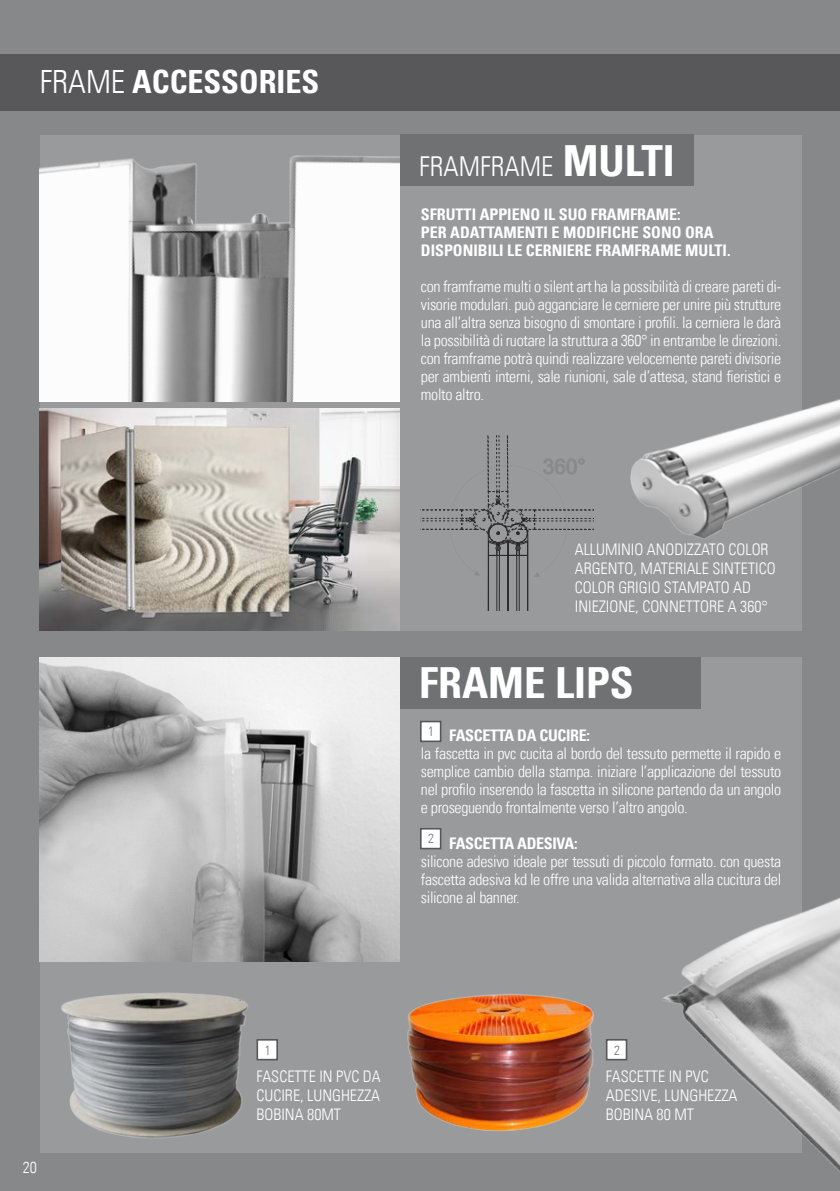
<style>
.page{position:relative;width:840px;height:1191px;background:#fff}
.page>*{position:absolute;margin:0;border:0;box-sizing:border-box;transform-origin:0 0}
.t1{font:700 condensed 42.8px "Univers LT";color:#fff}
.t2{font:700 condensed 32px "Univers LT";color:#fff}
.t3{font:300 condensed 27.4px "Univers LT";letter-spacing:.495em;color:#fff}
.t4{font:300 condensed 16px/18px "Univers LT";letter-spacing:-.02em;color:#fff;text-align:justify}
.t5{font:700 condensed 16px/18px "Univers LT";color:#fff}
.t6{font:300 condensed 16px/19.2px "Univers LT";color:#fff}
.t7{font:700 condensed 16px "Univers LT";letter-spacing:-.02em;color:#fff}
.t8{font:300 condensed 13.2px "Univers LT";color:#707172}
.s1{font-weight:300}
.s2{font-weight:700;font-size:42.8px}
</style>
<div class="page">
<div style="left:0;top:0;width:839px;height:1191px;background:#87888a"></div>
<div style="left:0;top:54px;width:839px;height:57px;background:#58585a"></div>
<div style="left:40px;top:135px;width:761px;height:495px;background:#999a9c"></div>
<div style="left:40px;top:657px;width:761px;height:495px;background:#999a9c"></div>
<div style="left:399px;top:135px;width:293px;height:51px;background:#707172"></div>
<div style="left:399px;top:657px;width:301px;height:51px;background:#707172"></div>
<img style="left:40px;top:155px;width:359px;height:246px">
<img style="left:40px;top:408px;width:359px;height:222px">
<img style="left:61px;top:992px;width:210px;height:146px">
<img style="left:407px;top:994px;width:187px;height:137px">
<img style="left:630px;top:365px;width:209px;height:190px">
<hr style="left:488px;top:555px;width:1px;height:56px;background:#2b2929">
<hr style="left:487px;top:555px;width:1px;height:56px;background:#2b2929">
<hr style="left:496px;top:555px;width:1px;height:56px;background:#2b2929">
<hr style="left:498px;top:555px;width:1px;height:56px;background:#2b2929">
<hr style="left:527px;top:555px;width:1px;height:56px;background:#2b2929">
<hr style="left:507px;top:555px;width:1px;height:56px;background:#2b2929">
<hr style="left:518px;top:555px;width:1px;height:56px;background:#2b2929">
<hr style="left:516px;top:555px;width:1px;height:56px;background:#2b2929">
<svg style="left:420px;top:436px;width:173px;height:141px"></svg>
<img style="left:596px;top:799px;width:243px;height:372px">
<img style="left:40px;top:657px;width:359px;height:305px">
<div style="left:420px;top:720px;width:21px;height:22px;background:#fff;border:2px solid #58585a"></div>
<div style="left:256px;top:1039px;width:22px;height:21px;background:#fff;border:2px solid #58585a"></div>
<div style="left:605px;top:1039px;width:22px;height:21px;background:#fff;border:2px solid #58585a"></div>
<div style="left:420px;top:828px;width:21px;height:21px;background:#fff;border:2px solid #58585a"></div>
<h2 class="t2" style="left:40px;top:62px;width:281px"><span class="s1">frame</span> ACCESSORIES</h2>
<h3 class="t3" style="left:419px;top:150px;width:257px">framframe <span class="s2">MULTI</span></h3>
<p class="t5" style="left:420px;top:205px;width:311px">SFRUTTI APPIENO IL SUO FRAMFRAME:<br>PER ADATTAMENTI E MODIFICH E SONO ORA<br>DISPONIBILI LE CERNIERE FRAMFRAME MULTI.</p>
<p class="t4" style="left:420px;top:277px;width:361px">con framframe multi o silent art ha la possibilità di creare pareti di&shy;visorie modulari. può agganciare le cerniere per unire più strutture una all’altra senza bisogno di smontare i profili. la cerniera le darà la possibilità di ruotare la struttura a 360° in entrambe le direzioni. con framframe potrà quindi realizzare velocemente pareti divisorie per ambienti interni, sale riunioni, sale d’attesa, stand fieristici e molto altro.</p>
<p class="t4" style="left:574px;top:540px;width:9px">allu</p>
<p class="t4" style="left:604px;top:540px;width:69px">minio anodizzato</p>
<p class="t4" style="left:728px;top:540px;width:9px">color</p>
<p class="t4" style="left:574px;top:559px;width:87px">argento, materiale</p>
<p class="t4" style="left:712px;top:559px;width:30px">si ntetico</p>
<p class="t4" style="left:574px;top:578px;width:9px">color</p>
<p class="t4" style="left:618px;top:578px;width:90px">grigio stampato</p>
<p class="t6" style="left:574px;top:578px;width:194px;text-indent:158px">ad iniezione, connettore a 360°</p>
<h1 class="t1" style="left:419px;top:657px;width:26px">FRAME</h1>
<h1 class="t1" style="left:554px;top:657px;width:76px">LIPS</h1>
<p class="t8" style="left:428px;top:723px;width:7px">1</p>
<p class="t7" style="left:449px;top:725px;width:142px">FASCETTA DA CUCIRE:</p>
<p class="t4" style="left:420px;top:744px;width:361px">la fascetta in pvc cucita al bordo del tessuto permette il rapido e semplice cambio della stampa. iniziare l’applicazione del tessuto nel profilo inserendo la fascetta in silicone partendo da un angolo e proseguendo frontalmente verso l’altro angolo.</p>
<p class="t7" style="left:449px;top:833px;width:130px">FASCETTA ADESIVA:</p>
<p class="t4" style="left:420px;top:852px;width:361px">silicone adesivo ideale per tessuti di piccolo formato. con questa fascetta adesiva kd le offre una valida alternativa alla cucitura del silicone al banner.</p>
<p class="t8" style="left:428px;top:831px;width:7px">2</p>
<p class="t8" style="left:265px;top:1042px;width:7px">1</p>
<p class="t8" style="left:613px;top:1042px;width:7px">2</p>
<p class="t4" style="left:23px;top:1158px;width:16px">20</p>
<p class="t4" style="left:256px;top:1067px;width:9px">fascette</p>
<p class="t4" style="left:319px;top:1067px;width:53px">in pvc da</p>
<p class="t4" style="left:256px;top:1086px;width:9px">cucire</p>
<p class="t6" style="left:256px;top:1085px;width:102px;text-indent:44px">, lunghezza bobina 80mt</p>
<p class="t4" style="left:605px;top:1067px;width:9px">fascette</p>
<p class="t4" style="left:668px;top:1067px;width:26px">in pvc</p>
<p class="t4" style="left:605px;top:1086px;width:9px">adesiv</p>
<p class="t6" style="left:605px;top:1085px;width:110px;text-indent:44px">E, lunghezza bobina 80 mt</p>
</div>
